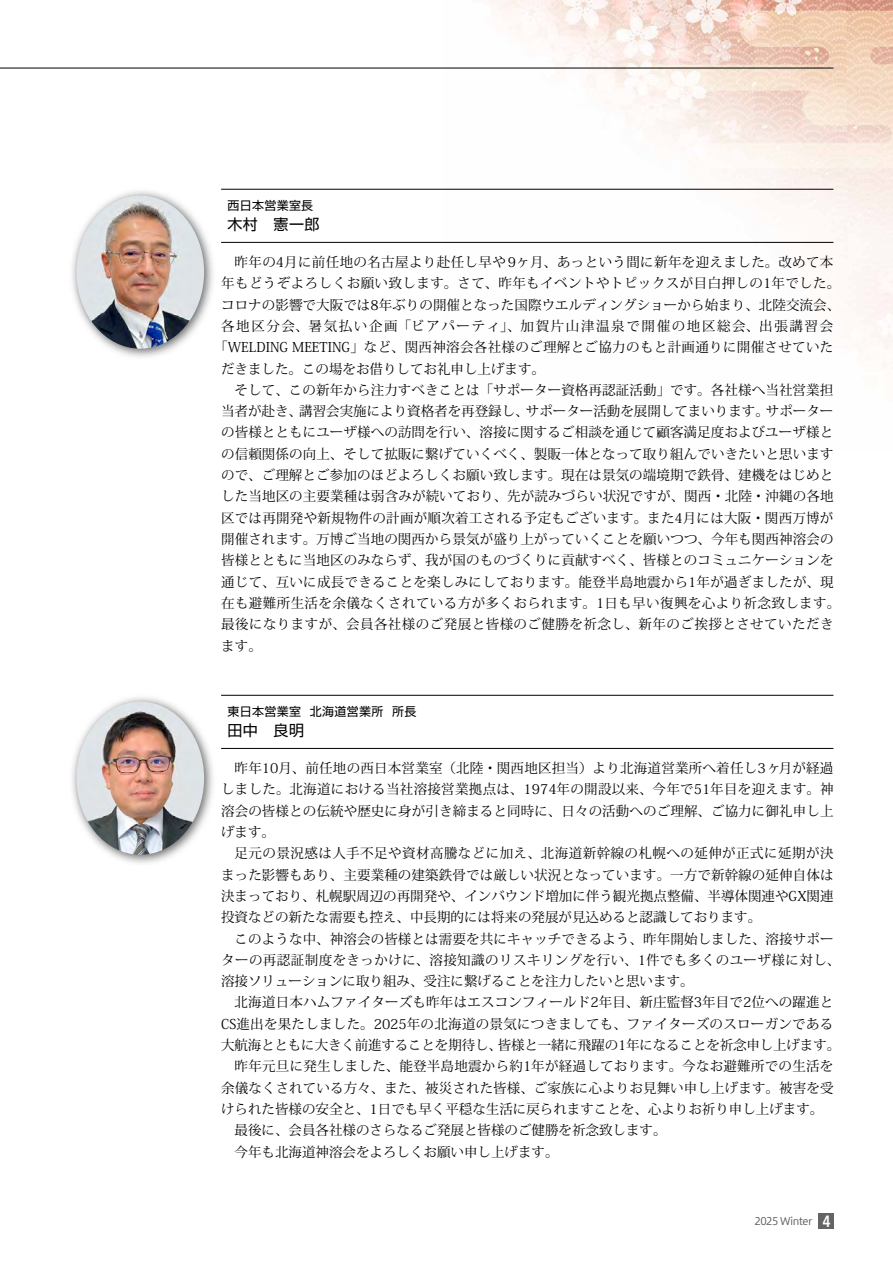
<style>
.page{position:relative;width:893px;height:1263px;background:#fff}
.page>*{position:absolute;margin:0;border:0;box-sizing:border-box;transform-origin:0 0}
.t1{font:15px "Shin Go Pro";letter-spacing:.025em;color:#000}
.t2{font:13.5px/21.3px "Koz Min Pro";letter-spacing:.01em;color:#000;text-align:justify}
.t3{font:13.5px "Koz Min Pro";letter-spacing:.03em;color:#000}
.t4{font:13.5px "Koz Min Pro";letter-spacing:.035em;color:#000}
.t5{font:13.5px "Koz Min Pro";letter-spacing:-.01em;color:#000}
.t6{font:13.5px "Koz Min Pro";letter-spacing:.12em;color:#000}
.t7{font:12px "Shin Go Pro";letter-spacing:.025em;color:#000}
.t8{font:10.5px "Hiragino UD Sans F Std N W3";letter-spacing:-.05em;color:#595757}
.s1{font-family:"Hiragino UD Sans F Std N W6";font-size:15px;color:#fff}
</style>
<div class="page">
<img style="left:442px;top:0;width:451px;height:369px">
<img style="left:72px;top:191px;width:141px;height:166px">
<img style="left:77px;top:196px;width:127px;height:153px">
<img style="left:72px;top:697px;width:141px;height:166px">
<img style="left:77px;top:702px;width:127px;height:153px">
<hr style="left:221px;top:189px;width:612px;height:1px;background:#000">
<hr style="left:221px;top:242px;width:612px;height:1px;background:#000">
<hr style="left:221px;top:695px;width:612px;height:1px;background:#000">
<hr style="left:221px;top:748px;width:612px;height:1px;background:#000">
<hr style="left:0;top:68px;width:833px;height:1px;background:#000">
<div style="left:818px;top:1213px;width:15px;height:16px;background:#656464"></div>
<p class="t7" style="left:227px;top:196px;width:87px">西日本営業室長</p>
<p class="t1" style="left:227px;top:212px;width:93px">木村　憲一郎</p>
<p class="t3" style="left:235px;top:252px;width:600px">昨年の4月に前任地の名古屋より赴任し早や 9ヶ月、あっという間に新年を迎えました。改めて本</p>
<p class="t4" style="left:221px;top:274px;width:621px">年もどうぞよろしくお願い致します。さて、昨年もイベントやトピックスが目白押しの1年でした。</p>
<p class="t2" style="left:221px;top:294px;width:621px">コロナの影響で大阪では8年ぶりの開催となった国際ウエルディングショーから始まり、北陸交流会、</p>
<p class="t6" style="left:221px;top:316px;width:614px">各地区分会、暑気払い企画「ビアパーティ」、加賀片山津温泉で開催の地区総会、出張講習会</p>
<p class="t2" style="left:214px;top:336px;width:620px">「WELDING MEETING」など、関西神溶会各社様のご理解とご協力のもと計画通りに開催させていた</p>
<p class="t2" style="left:221px;top:357px;width:325px">だきました。この場をお借りしてお礼申し上げます。</p>
<p class="t2" style="left:235px;top:379px;width:600px">そして、この新年から注力すべきことは「サポーター資格再認証活動」です。各社様へ当社営業担</p>
<p class="t2" style="left:221px;top:400px;width:614px">当者が赴き、講習会実施により資格者を再登録し、サポーター活動を展開してまいります。サポーター</p>
<p class="t2" style="left:221px;top:421px;width:614px">の皆様とともにユーザ様への訪問を行い、溶接に関するご相談を通じて顧客満足度およびユーザ様と</p>
<p class="t2" style="left:221px;top:443px;width:614px">の信頼関係の向上、そして拡販に繋げていくべく、製販一体となって取り組んでいきたいと思います</p>
<p class="t2" style="left:221px;top:464px;width:614px">ので、ご理解とご参加のほどよろしくお願い致します。現在は景気の端境期で鉄骨、建機をはじめと</p>
<p class="t2" style="left:221px;top:485px;width:614px">した当地区の主要業種は弱含みが続いており、先が読みづらい状況ですが、関西・北陸・沖縄の各地</p>
<p class="t2" style="left:221px;top:507px;width:614px">区では再開発や新規物件の計画が順次着工される予定もございます。また4月には大阪・関西万博が</p>
<p class="t2" style="left:221px;top:528px;width:614px">開催されます。万博ご当地の関西から景気が盛り上がっていくことを願いつつ、今年も関西神溶会の</p>
<p class="t2" style="left:221px;top:549px;width:614px">皆様とともに当地区のみならず、我が国のものづくりに貢献すべく、皆様とのコミュニケーションを</p>
<p class="t2" style="left:221px;top:570px;width:614px">通じて、互いに成長できることを楽しみにしております。能登半島地震から1年が過ぎましたが、現</p>
<p class="t3" style="left:221px;top:593px;width:621px">在も避難所生活を余儀なくされている方が多くおられます。1日も早い復興を心より祈念致します。</p>
<p class="t4" style="left:221px;top:615px;width:614px">最後になりますが、会員各社様のご発展と皆様のご健勝を祈念し、新年のご挨拶とさせていただき</p>
<p class="t2" style="left:221px;top:634px;width:42px">ます。</p>
<p class="t7" style="left:227px;top:702px;width:191px">東日本営業室 北海道営業所 所長</p>
<p class="t1" style="left:227px;top:718px;width:78px">田中　良明</p>
<p class="t2" style="left:221px;top:757px;width:614px;text-indent:14px">昨年10月、前任地の西日本営業室（北陸・関西地区担当）より北海道営業所へ着任し3ヶ月が経過しました。北海道における当社溶接営業拠点は、1974年の開設以来、今年で51年目を迎えます。神溶会の皆様との伝統や歴史に身が引き締まると同時に、日々の活動へのご理解、ご協力に御礼申し上げます。</p>
<p class="t2" style="left:221px;top:842px;width:614px;text-indent:14px">足元の景況感は人手不足や資材高騰などに加え、北海道新幹線の札幌への延伸が正式に延期が決まった影響もあり、主要業種の建築鉄骨では厳しい状況となっています。一方で新幹線の延伸自体は決まっており、札幌駅周辺の再開発や、インバウンド増加に伴う観光拠点整備、半導体関連やGX関連投資などの新たな需要も控え、中長期的には将来の発展が見込めると認識しております。</p>
<p class="t2" style="left:221px;top:927px;width:621px;text-align:left;text-indent:14px">このような中、神溶会の皆様とは需要を共にキャッチできるよう、昨年開始しました、溶接サポーターの再認証制度をきっかけに、溶接知識のリスキリングを行い、1件でも多くのユーザ様に対し、溶接ソリューションに取り組み、受注に繋げることを注力したいと思います。</p>
<p class="t2" style="left:235px;top:991px;width:600px">北海道日本ハムファイターズも昨年はエスコンフィールド2年目、新庄監督3年目で2位への躍進と</p>
<p class="t2" style="left:221px;top:1013px;width:614px">CS進出を果たしました。2025年の北海道の景気につきましても、ファイターズのスローガンである</p>
<p class="t5" style="left:221px;top:1035px;width:621px">大航海とともに大きく前進することを期待し、皆様と一緒に飛躍の1年になることを祈念申し上げます。</p>
<p class="t2" style="left:235px;top:1055px;width:600px">昨年元旦に発生しました、能登半島地震から約1年が経過しております。今なお避難所での生活を</p>
<p class="t2" style="left:221px;top:1076px;width:614px">余儀なくされている方々、また、被災された皆様、ご家族に心よりお見舞い申し上げます。被害を受</p>
<p class="t2" style="left:221px;top:1098px;width:604px">けられた皆様の安全と、1日でも早く平穏な生活に戻られますことを、心よりお祈り申し上げます。</p>
<p class="t2" style="left:235px;top:1119px;width:433px">最後に、会員各社様のさらなるご発展と皆様のご健勝を祈念致します。</p>
<p class="t2" style="left:235px;top:1140px;width:325px">今年も北海道神溶会をよろしくお願い申し上げます。</p>
<p class="t8" style="left:754px;top:1213px;width:78px">2025 Winter <span class="s1">4</span></p>
</div>
